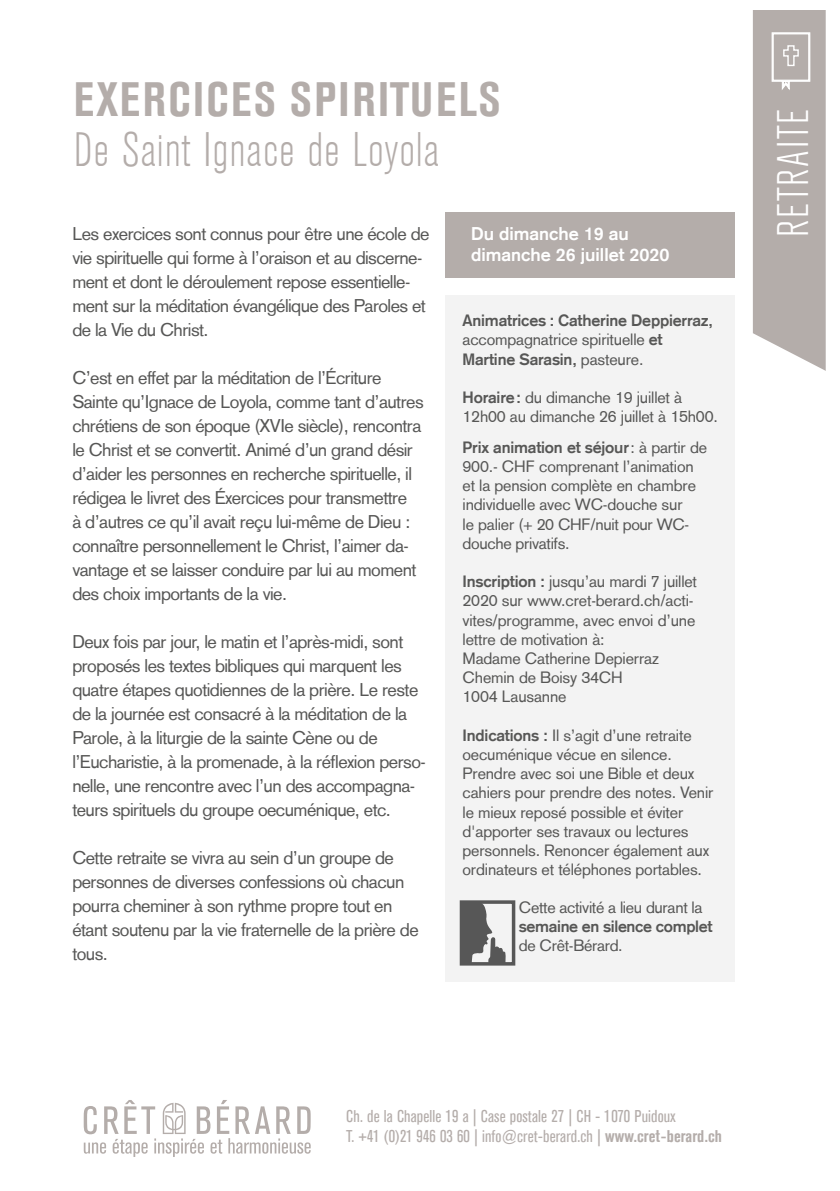
<style>
.page{position:relative;width:840px;height:1191px;background:#fff}
.page>*{position:absolute;margin:0;border:0;box-sizing:border-box;transform-origin:0 0}
.t1{font:300 48px "Akzidenz Grot Con BQ";letter-spacing:.02em;color:#b4adaa}
.t2{font:700 48px "Akzidenz Grot Con BQ";letter-spacing:.055em;color:#b4adaa}
.t3{font:300 44px "Akzidenz Grot Con BQ";letter-spacing:.04em;color:#fff}
.t4{font:18px/24px "Akzidenz Grotesk";letter-spacing:-.03em;color:#575756}
.t5{font:700 18px/21.6px "Akzidenz Grotesk";color:#fff}
.t6{font:17px/20.4px "Akzidenz Grot Con BQ";letter-spacing:.005em;color:#b4adaa}
.t7{font:16px/19.2px "Akzidenz Grotesk";letter-spacing:-.01em;color:#575756}
.t8{font:700 16px/19.2px "Akzidenz Grotesk";letter-spacing:-.01em;color:#575756}
.s1{font-weight:400}
.s2{font-weight:700}
</style>
<div class="page">
<svg style="left:84px;top:1100px;width:226px;height:57px"></svg>
<div style="left:445px;top:213px;width:289px;height:65px;background:#b4adaa"></div>
<div style="left:445px;top:295px;width:289px;height:686px;background:#f3f3f3"></div>
<svg style="left:752px;top:10px;width:74px;height:361px;background:#bbb4b1"></svg>
<svg style="left:464px;top:905px;width:42px;height:55px"></svg>
<div style="left:459px;top:900px;width:56px;height:65px;border:4px solid #575757"></div>
<h1 class="t2" style="left:74px;top:72px;width:428px">EXERCICES SPIRITUELS</h1>
<h1 class="t1" style="left:74px;top:123px;width:366px">De Saint Ignace de Loyola</h1>
<p class="t4" style="left:72px;top:223px;width:358px">Les exercices sont connus pour être une école de vie spirituelle qui forme à l’oraison et au discerne&shy;ment et dont le déroulement repose essentielle&shy;ment sur la méditation évangélique des Paroles et de la Vie du Christ.</p>
<p class="t4" style="left:72px;top:367px;width:352px">C’est en effet par la méditation de l’Écriture Sainte qu’Ignace de Loyola, comme tant d’autres chrétiens de son époque (XVIe siècle), rencontra le Christ et se convertit. Animé d’un grand désir d’aider les personnes en recherche spirituelle, il rédigea le livret des Éxercices pour transmettre<br>à d’autres ce qu’il avait reçu lui-même de Dieu : connaître personnellement le Christ, l’aimer da&shy;vantage et se laisser conduire par lui au moment des choix importants de la vie.</p>
<p class="t4" style="left:72px;top:631px;width:355px">Deux fois par jour, le matin et l’après-midi, sont proposés les textes bibliques qui marquent les quatre étapes quotidiennes de la prière. Le reste de la journée est consacré à la méditation de la Parole, à la liturgie de la sainte Cène ou de l’Eucharistie, à la promenade, à la réflexion perso&shy;nelle, une rencontre avec l’un des accompagna&shy;teurs spirituels du groupe oecuménique, etc.</p>
<p class="t4" style="left:72px;top:847px;width:347px">Cette retraite se vivra au sein d’un groupe de personnes de diverses confessions où chacun pourra cheminer à son rythme propre tout en étant soutenu par la vie fraternelle de la prière de tous.</p>
<p class="t5" style="left:471px;top:224px;width:200px">Du dimanche 19 au dimanche 26 juillet 2020</p>
<p class="t8" style="left:462px;top:312px;width:252px">Animatrices : Catherine Deppierraz, <span class="s1">accompagnatrice spirituelle</span> et<br>Martine Sarasin, <span class="s1">pasteure.</span></p>
<p class="t7" style="left:462px;top:389px;width:257px"><span class="s2">Horaire:</span> du dimanche 19 juillet à<br>12h00 au dimanche 26 juillet à 15h00.</p>
<p class="t7" style="left:462px;top:439px;width:246px"><span class="s2">Prix animation et séjour</span>: à partir de<br>900.- CHF comprenant l’animation et la pension complète en chambre individuelle avec WC-douche sur<br>le palier (+ 20 CHF/nuit pour WC&shy;douche privatifs.</p>
<p class="t7" style="left:462px;top:573px;width:236px"><span class="s2">Inscription :</span> jusqu’au mardi 7 juillet<br>2020 sur www.cret-berard.ch/acti&shy;vites/programme, avec envoi d’une lettre de motivation à:<br>Madame Catherine Depierraz<br>Chemin de Boisy 34CH<br>1004 Lausanne</p>
<p class="t7" style="left:462px;top:727px;width:252px"><span class="s2">Indications :</span> Il s’agit d’une retraite oecuménique vécue en silence.<br>Prendre avec soi une Bible et deux cahiers pour prendre des notes. Venir le mieux reposé possible et éviter d'apporter ses travaux ou lectures personnels. Renoncer également aux ordinateurs et téléphones portables.</p>
<p class="t7" style="left:518px;top:898px;width:185px">Cette activité a lieu durant la</p>
<p class="t8" style="left:518px;top:917px;width:195px">semaine en silence complet</p>
<p class="t7" style="left:518px;top:937px;width:105px">de Crêt-Bérard.</p>
<h2 class="t3" style="left:769px;top:237px;width:129px;rotate:-90deg">RETRAITE</h2>
<p class="t6" style="left:346px;top:1105px;width:377px">Ch. de la Chapelle 19 a | Case postale 27 | CH - 1070 Puidoux<br>T. +41 (0)21 946 03 60 | info@cret-berard.ch | <span class="s2">www.cret-berard.ch</span></p>
</div>
